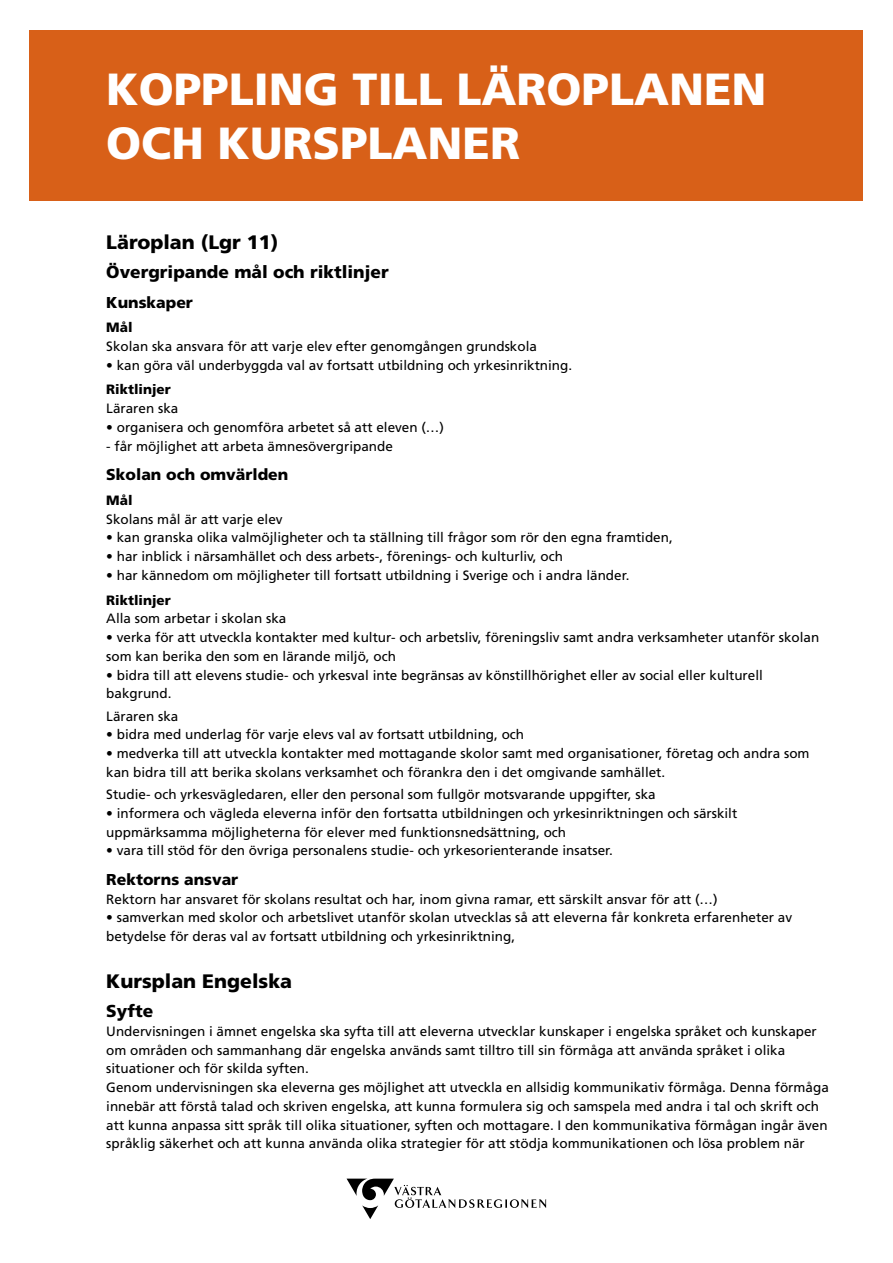
<style>
.page{position:relative;width:893px;height:1263px;background:#fff}
.page>*{position:absolute;margin:0;border:0;box-sizing:border-box;transform-origin:0 0}
.Rubrik_1_-_elevuppgi{font:900 45px/54px "Frutiger LT Std";color:#fff}
.Rubrik_2_Läroplan_oc{font:900 19.5px "Frutiger LT Std";color:#000}
.Rubrik_3_Läroplan_oc{font:900 17.25px "Frutiger LT Std";color:#000}
.Rubrik_4_Läroplan_oc{font:900 15.75px "Frutiger LT Std";color:#000}
.Brödtext_-_läroplan{font:13.5px/18.8px "Frutiger LT Std";color:#000}
.Rubrik_5_Läroplan_oc{font:900 13.5px "Frutiger LT Std";color:#000}
</style>
<div class="page">
<div style="left:30px;top:30px;width:833px;height:171px;background:#d86018"></div>
<svg style="left:347px;top:1178px;width:199px;height:41px"></svg>
<h1 class="Rubrik_1_-_elevuppgi" style="left:106px;top:62px;width:662px">KOPPLING TILL LÄROPLANEN<br>OCH KURSPLANER</h1>
<h2 class="Rubrik_2_Läroplan_oc" style="left:106px;top:230px;width:174px">Läroplan (Lgr 11)</h2>
<h3 class="Rubrik_3_Läroplan_oc" style="left:106px;top:262px;width:284px">Övergripande mål och riktlinjer</h3>
<h3 class="Rubrik_4_Läroplan_oc" style="left:106px;top:292px;width:88px">Kunskaper</h3>
<h3 class="Rubrik_5_Läroplan_oc" style="left:106px;top:319px;width:28px">Mål</h3>
<p class="Brödtext_-_läroplan" style="left:106px;top:337px;width:432px">Skolan ska ansvara för att varje elev efter genomgången grundskola</p>
<p class="Brödtext_-_läroplan" style="left:106px;top:356px;width:467px">• kan göra väl underbyggda val av fortsatt utbildning och yrkesinriktning.</p>
<h3 class="Rubrik_5_Läroplan_oc" style="left:106px;top:382px;width:66px">Riktlinjer</h3>
<p class="Brödtext_-_läroplan" style="left:106px;top:399px;width:74px">Läraren ska</p>
<p class="Brödtext_-_läroplan" style="left:106px;top:418px;width:339px">• organisera och genomföra arbetet så att eleven (…)</p>
<p class="Brödtext_-_läroplan" style="left:106px;top:437px;width:288px">- får möjlighet att arbeta ämnesövergripande</p>
<h3 class="Rubrik_4_Läroplan_oc" style="left:106px;top:465px;width:184px">Skolan och omvärlden</h3>
<h3 class="Rubrik_5_Läroplan_oc" style="left:106px;top:492px;width:28px">Mål</h3>
<p class="Brödtext_-_läroplan" style="left:106px;top:510px;width:178px">Skolans mål är att varje elev</p>
<p class="Brödtext_-_läroplan" style="left:106px;top:528px;width:568px">• kan granska olika valmöjligheter och ta ställning till frågor som rör den egna framtiden,</p>
<p class="Brödtext_-_läroplan" style="left:106px;top:547px;width:458px">• har inblick i närsamhället och dess arbets-, förenings- och kulturliv, och</p>
<p class="Brödtext_-_läroplan" style="left:106px;top:566px;width:525px">• har kännedom om möjligheter till fortsatt utbildning i Sverige och i andra länder.</p>
<h3 class="Rubrik_5_Läroplan_oc" style="left:106px;top:592px;width:66px">Riktlinjer</h3>
<p class="Brödtext_-_läroplan" style="left:106px;top:609px;width:182px">Alla som arbetar i skolan ska</p>
<p class="Brödtext_-_läroplan" style="left:106px;top:628px;width:714px">• verka för att utveckla kontakter med kultur- och arbetsliv, föreningsliv samt andra verksamheter utanför skolan som kan berika den som en lärande miljö, och</p>
<p class="Brödtext_-_läroplan" style="left:106px;top:666px;width:658px">• bidra till att elevens studie- och yrkesval inte begränsas av könstillhörighet eller av social eller kulturell bakgrund.</p>
<p class="Brödtext_-_läroplan" style="left:106px;top:707px;width:74px">Läraren ska</p>
<p class="Brödtext_-_läroplan" style="left:106px;top:725px;width:419px">• bidra med underlag för varje elevs val av fortsatt utbildning, och</p>
<p class="Brödtext_-_läroplan" style="left:106px;top:744px;width:705px">• medverka till att utveckla kontakter med mottagande skolor samt med organisationer, företag och andra som kan bidra till att berika skolans verksamhet och förankra den i det omgivande samhället.</p>
<p class="Brödtext_-_läroplan" style="left:106px;top:785px;width:551px">Studie- och yrkesvägledaren, eller den personal som fullgör motsvarande uppgifter, ska</p>
<p class="Brödtext_-_läroplan" style="left:106px;top:804px;width:632px">• informera och vägleda eleverna inför den fortsatta utbildningen och yrkesinriktningen och särskilt uppmärksamma möjligheterna för elever med funktionsnedsättning, och</p>
<p class="Brödtext_-_läroplan" style="left:106px;top:841px;width:508px">• vara till stöd för den övriga personalens studie- och yrkesorienterande insatser.</p>
<h3 class="Rubrik_4_Läroplan_oc" style="left:106px;top:870px;width:133px">Rektorns ansvar</h3>
<p class="Brödtext_-_läroplan" style="left:106px;top:890px;width:613px">Rektorn har ansvaret för skolans resultat och har, inom givna ramar, ett särskilt ansvar för att (…)</p>
<p class="Brödtext_-_läroplan" style="left:106px;top:908px;width:687px">• samverkan med skolor och arbetslivet utanför skolan utvecklas så att eleverna får konkreta erfarenheter av betydelse för deras val av fortsatt utbildning och yrkesinriktning,</p>
<h2 class="Rubrik_2_Läroplan_oc" style="left:106px;top:969px;width:187px">Kursplan Engelska</h2>
<h3 class="Rubrik_3_Läroplan_oc" style="left:106px;top:1001px;width:48px">Syfte</h3>
<p class="Brödtext_-_läroplan" style="left:106px;top:1022px;width:712px">Undervisningen i ämnet engelska ska syfta till att eleverna utvecklar kunskaper i engelska språket och kunskaper om områden och sammanhang där engelska används samt tilltro till sin förmåga att använda språket i olika situationer och för skilda syften.</p>
<p class="Brödtext_-_läroplan" style="left:106px;top:1078px;width:724px">Genom undervisningen ska eleverna ges möjlighet att utveckla en allsidig kommunikativ förmåga. Denna förmåga innebär att förstå talad och skriven engelska, att kunna formulera sig och samspela med andra i tal och skrift och att kunna anpassa sitt språk till olika situationer, syften och mottagare. I den kommunikativa förmågan ingår även språklig säkerhet och att kunna använda olika strategier för att stödja kommunikationen och lösa problem när</p>
</div>
